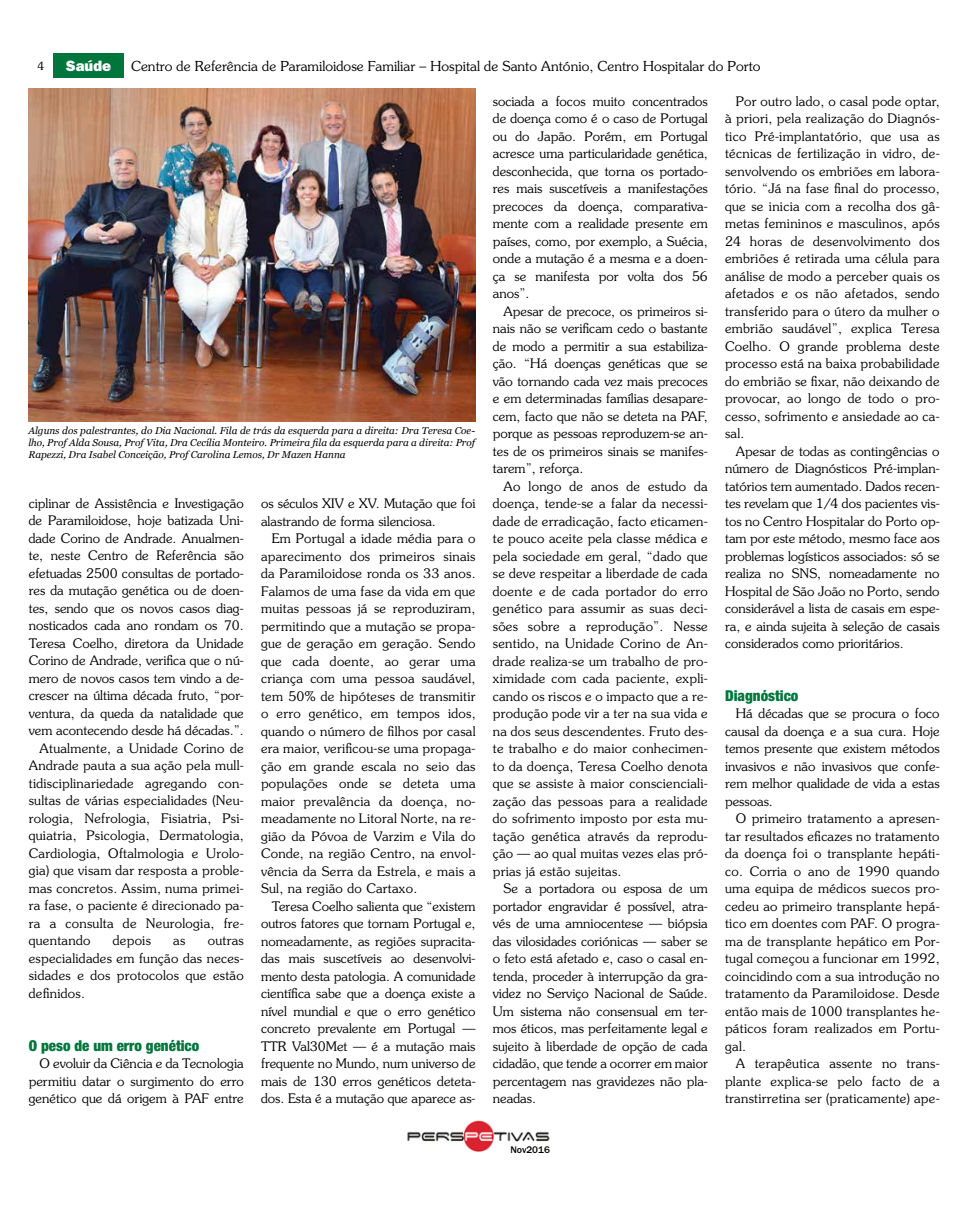
<style>
.page{position:relative;width:968px;height:1205px;background:#fff}
.page>*{position:absolute;margin:0;border:0;box-sizing:border-box;transform-origin:0 0}
.t1{font:900 condensed 15px "Helvetica Neue LT Std";color:#00763c}
.t2{font:15px "ITC Franklin Gothic Std Hvy";color:#fff}
.t3{font:300 13.75px "Souvenir Std";color:#000}
.t4{font:300 13.12px/17.5px "Souvenir Std";color:#000;text-align:justify}
.t5{font:300 13.12px "Souvenir Std";letter-spacing:.02em;color:#000}
.t6{font:300 11.25px "Souvenir Std";color:#000}
.t7{font:italic 10px/12px "Georgia";color:#000;text-align:justify}
.t8{font:500 10px "ITC Franklin Gothic Std";color:#000}
</style>
<div class="page">
<div style="left:53px;top:53px;width:71px;height:25px;background:#00763c"></div>
<img style="left:407px;top:1121px;width:143px;height:31px">
<img style="left:28px;top:88px;width:447px;height:333px">
<p class="t6" style="left:37px;top:59px;width:8px">4</p>
<p class="t2" style="left:66px;top:56px;width:47px">Saúde</p>
<p class="t3" style="left:131px;top:58px;width:630px">Centro de Referência de Paramiloidose Familiar – Hospital de Santo António, Centro Hospitalar do Porto</p>
<p class="t4" style="left:725px;top:92px;width:216px;text-indent:11px">Por outro lado, o casal pode optar, à priori, pela realização do Diagnós&shy;tico Pré-implantatório, que usa as técnicas de fertilização in vidro, de&shy;senvolvendo os embriões em labora&shy;tório. “Já na fase final do processo, que se inicia com a recolha dos gâ&shy;metas femininos e masculinos, após 24 horas de desenvolvimento dos embriões é retirada uma célula para análise de modo a perceber quais os afetados e os não afetados, sendo transferido para o útero da mulher o embrião saudável”, explica Teresa Coelho. O grande problema deste processo está na baixa probabilidade do embrião se fixar, não deixando de provocar, ao longo de todo o pro&shy;cesso, sofrimento e ansiedade ao ca&shy;sal.</p>
<p class="t4" style="left:725px;top:442px;width:216px;text-indent:11px">Apesar de todas as contingências o número de Diagnósticos Pré-implan&shy;tatórios tem aumentado. Dados recen&shy;tes revelam que 1/4 dos pacientes vis&shy;tos no Centro Hospitalar do Porto op&shy;tam por este método, mesmo face aos problemas logísticos associados: só se realiza no SNS, nomeadamente no Hospital de São João no Porto, sendo considerável a lista de casais em espe&shy;ra, e ainda sujeita à seleção de casais considerados como prioritários.</p>
<p class="t1" style="left:725px;top:686px;width:75px">Diagnóstico</p>
<p class="t4" style="left:725px;top:705px;width:216px;text-indent:11px">Há décadas que se procura o foco causal da doença e a sua cura. Hoje temos presente que existem métodos invasivos e não invasivos que confe&shy;rem melhor qualidade de vida a estas pessoas.</p>
<p class="t4" style="left:725px;top:810px;width:216px;text-indent:11px">O primeiro tratamento a apresen&shy;tar resultados eficazes no tratamento da doença foi o transplante hepáti&shy;co. Corria o ano de 1990 quando uma equipa de médicos suecos pro&shy;cedeu ao primeiro transplante hepá&shy;tico em doentes com PAF. O progra&shy;ma de transplante hepático em Por&shy;tugal começou a funcionar em 1992, coincidindo com a sua introdução no tratamento da Paramiloidose. Desde então mais de 1000 transplantes he&shy;páticos foram realizados em Portu&shy;gal.</p>
<p class="t4" style="left:725px;top:1055px;width:216px;text-indent:11px">A terapêutica assente no trans&shy;plante explica-se pelo facto de a transtirretina ser (praticamente) ape-</p>
<p class="t4" style="left:493px;top:92px;width:216px">sociada a focos muito concentrados de doença como é o caso de Portugal ou do Japão. Porém, em Portugal acresce uma particularidade genética, desconhecida, que torna os portado&shy;res mais suscetíveis a manifestações precoces da doença, comparativa&shy;mente com a realidade presente em países, como, por exemplo, a Suécia, onde a mutação é a mesma e a doen&shy;ça se manifesta por volta dos 56 anos”.</p>
<p class="t4" style="left:493px;top:302px;width:216px;text-indent:11px">Apesar de precoce, os primeiros si&shy;nais não se verificam cedo o bastante de modo a permitir a sua estabiliza&shy;ção. “Há doenças genéticas que se vão tornando cada vez mais precoces e em determinadas famílias desapare&shy;cem, facto que não se deteta na PAF, porque as pessoas reproduzem-se an&shy;tes de os primeiros sinais se manifes&shy;tarem”, reforça.</p>
<p class="t4" style="left:493px;top:477px;width:216px;text-indent:11px">Ao longo de anos de estudo da doença, tende-se a falar da necessi&shy;dade de erradicação, facto eticamen&shy;te pouco aceite pela classe médica e pela sociedade em geral, “dado que se deve respeitar a liberdade de cada doente e de cada portador do erro genético para assumir as suas deci&shy;sões sobre a reprodução”. Nesse sentido, na Unidade Corino de An&shy;drade realiza-se um trabalho de pro&shy;ximidade com cada paciente, expli&shy;cando os riscos e o impacto que a re&shy;produção pode vir a ter na sua vida e na dos seus descendentes. Fruto des&shy;te trabalho e do maior conhecimen&shy;to da doença, Teresa Coelho denota que se assiste à maior conscienciali&shy;zação das pessoas para a realidade do sofrimento imposto por esta mu&shy;tação genética através da reprodu&shy;ção — ao qual muitas vezes elas pró&shy;prias já estão sujeitas.</p>
<p class="t4" style="left:493px;top:879px;width:216px;text-indent:11px">Se a portadora ou esposa de um portador engravidar é possível, atra&shy;vés de uma amniocentese — biópsia das vilosidades coriónicas — saber se o feto está afetado e, caso o casal en&shy;tenda, proceder à interrupção da gra&shy;videz no Serviço Nacional de Saúde.<br>Um sistema não consensual em ter&shy;mos éticos, mas perfeitamente legal e sujeito à liberdade de opção de cada cidadão, que tende a ocorrer em maior percentagem nas gravidezes não pla&shy;neadas.</p>
<p class="t7" style="left:28px;top:424px;width:448px">Alguns dos palestrantes, do Dia Nacional. Fila de trás da esquerda para a direita: Dra Teresa Coe&shy;lho, Prof Alda Sousa, Prof Vita, Dra Cecília Monteiro. Primeira fila da esquerda para a direita: Prof Rapezzi, Dra Isabel Conceição, Prof Carolina Lemos, Dr Mazen Hanna</p>
<p class="t4" style="left:29px;top:494px;width:216px">ciplinar de Assistência e Investigação</p>
<p class="t4" style="left:29px;top:512px;width:216px">de Paramiloidose, hoje batizada Uni-</p>
<p class="t4" style="left:29px;top:529px;width:216px">dade Corino de Andrade. Anualmen-</p>
<p class="t4" style="left:29px;top:547px;width:216px">te, neste Centro de Referência são</p>
<p class="t4" style="left:29px;top:564px;width:216px">efetuadas 2500 consultas de portado-</p>
<p class="t4" style="left:29px;top:582px;width:216px">res da mutação genética ou de doen-</p>
<p class="t4" style="left:29px;top:599px;width:216px">tes, sendo que os novos casos diag-</p>
<p class="t4" style="left:29px;top:617px;width:216px">nosticados cada ano rondam os 70.</p>
<p class="t4" style="left:29px;top:634px;width:216px">Teresa Coelho, diretora da Unidade</p>
<p class="t4" style="left:29px;top:652px;width:216px">Corino de Andrade, verifica que o nú-</p>
<p class="t4" style="left:29px;top:669px;width:216px">mero de novos casos tem vindo a de-</p>
<p class="t4" style="left:29px;top:687px;width:216px">crescer na última década fruto, “por-</p>
<p class="t4" style="left:29px;top:704px;width:216px">ventura, da queda da natalidade que</p>
<p class="t4" style="left:29px;top:722px;width:216px">vem acontecendo desde há décadas.”.</p>
<p class="t5" style="left:39px;top:740px;width:206px">Atualmente, a Unidade Corino de</p>
<p class="t5" style="left:29px;top:758px;width:216px">Andrade pauta a sua ação pela mull-</p>
<p class="t5" style="left:29px;top:775px;width:216px">tidisciplinariedade agregando con-</p>
<p class="t5" style="left:29px;top:793px;width:216px">sultas de várias especialidades (Neu-</p>
<p class="t5" style="left:29px;top:810px;width:216px">rologia, Nefrologia, Fisiatria, Psi-</p>
<p class="t5" style="left:29px;top:828px;width:216px">quiatria, Psicologia, Dermatologia,</p>
<p class="t5" style="left:29px;top:845px;width:216px">Cardiologia, Oftalmologia e Urolo-</p>
<p class="t5" style="left:29px;top:863px;width:216px">gia) que visam dar resposta a proble-</p>
<p class="t5" style="left:29px;top:880px;width:216px">mas concretos. Assim, numa primei-</p>
<p class="t5" style="left:29px;top:898px;width:216px">ra fase, o paciente é direcionado pa-</p>
<p class="t5" style="left:29px;top:915px;width:216px">ra a consulta de Neurologia, fre-</p>
<p class="t5" style="left:29px;top:933px;width:63px">quentando</p>
<p class="t4" style="left:113px;top:932px;width:40px">depois</p>
<p class="t4" style="left:173px;top:932px;width:14px">as</p>
<p class="t4" style="left:261px;top:495px;width:216px">os séculos XIV e XV. Mutação que foi alastrando de forma silenciosa.</p>
<p class="t4" style="left:261px;top:530px;width:216px;text-indent:11px">Em Portugal a idade média para o aparecimento dos primeiros sinais da Paramiloidose ronda os 33 anos.<br>Falamos de uma fase da vida em que muitas pessoas já se reproduziram, permitindo que a mutação se propa&shy;gue de geração em geração. Sendo que cada doente, ao gerar uma criança com uma pessoa saudável, tem 50% de hipóteses de transmitir o erro genético, em tempos idos, quando o número de filhos por casal era maior, verificou-se uma propaga&shy;ção em grande escala no seio das populações onde se deteta uma maior prevalência da doença, no&shy;meadamente no Litoral Norte, na re&shy;gião da Póvoa de Varzim e Vila do Conde, na região Centro, na envol&shy;vência da Serra da Estrela, e mais a Sul, na região do Cartaxo.</p>
<p class="t4" style="left:261px;top:897px;width:216px;text-indent:11px">Teresa Coelho salienta que “existem outros fatores que tornam Portugal e, nomeadamente, as regiões supracita&shy;das mais suscetíveis ao desenvolvi&shy;mento desta patologia. A comunidade científica sabe que a doença existe a nível mundial e que o erro genético concreto prevalente em Portugal — TTR Val30Met — é a mutação mais frequente no Mundo, num universo de mais de 130 erros genéticos deteta&shy;dos. Esta é a mutação que aparece as-</p>
<p class="t4" style="left:29px;top:932px;width:216px;text-indent:179px">outras especialidades em função das neces&shy;sidades e dos protocolos que estão definidos.</p>
<p class="t1" style="left:29px;top:1036px;width:172px">O peso de um erro genético</p>
<p class="t4" style="left:29px;top:1055px;width:216px;text-indent:11px">O evoluir da Ciência e da Tecnologia permitiu datar o surgimento do erro genético que dá origem à PAF entre</p>
<p class="t8" style="left:510px;top:1144px;width:41px">Nov2016</p>
</div>
